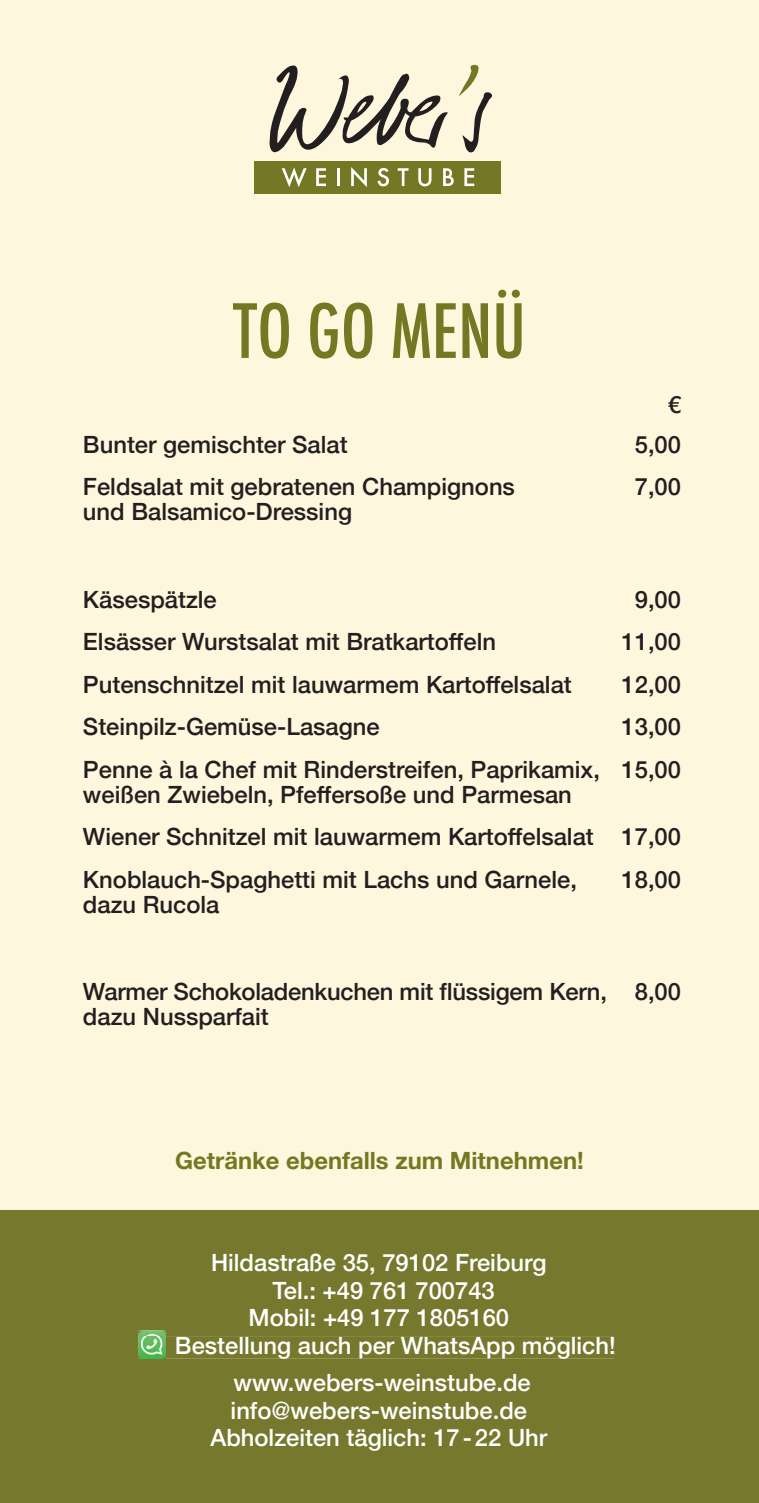
<style>
.page{position:relative;width:759px;height:1503px;background:#fff}
.page>*{position:absolute;margin:0;border:0;box-sizing:border-box;transform-origin:0 0}
.t1{font:500 condensed 72.5px "Futura";color:#757823}
.t2{font:500 23.75px/42.5px "Helvetica Neue";color:#231f20}
.t3{font:500 23.75px/27.5px "Helvetica Neue";color:#fff;text-align:center}
.t4{font:700 23.75px "Helvetica Neue";color:#757823}
</style>
<div class="page">
<div style="left:0;top:0;width:758px;height:1502px;background:#fef7dd"></div>
<div style="left:254px;top:161px;width:247px;height:32px;background:#747723"></div>
<svg style="left:281px;top:167px;width:25px;height:20px"></svg>
<svg style="left:316px;top:168px;width:10px;height:18px"></svg>
<svg style="left:337px;top:168px;width:2px;height:18px"></svg>
<svg style="left:351px;top:167px;width:16px;height:20px"></svg>
<svg style="left:377px;top:168px;width:12px;height:18px"></svg>
<svg style="left:397px;top:168px;width:11px;height:18px"></svg>
<svg style="left:418px;top:168px;width:13px;height:18px"></svg>
<svg style="left:443px;top:168px;width:10px;height:18px"></svg>
<svg style="left:464px;top:168px;width:10px;height:18px"></svg>
<svg style="left:459px;top:65px;width:34px;height:88px"></svg>
<svg style="left:269px;top:65px;width:179px;height:88px"></svg>
<div style="left:0;top:1210px;width:758px;height:292px;background:#76782e"></div>
<div style="left:166px;top:1336px;width:447px;height:22px;background:#76782e"></div>
<img style="left:138px;top:1330px;width:28px;height:28px">
<img style="left:142px;top:1336px;width:24px;height:22px">
<h1 class="t1" style="left:233px;top:285px;width:294px">TO GO MENÜ</h1>
<p class="t2" style="left:667px;top:381px;width:15px">€</p>
<p class="t2" style="left:83px;top:421px;width:266px">Bunter gemischter Salat</p>
<p class="t2" style="left:634px;top:421px;width:48px">5,00</p>
<p class="t2" style="left:83px;top:463px;width:433px">Feldsalat mit gebratenen Champignons</p>
<p class="t2" style="left:634px;top:463px;width:48px">7,00</p>
<p class="t2" style="left:83px;top:488px;width:270px">und Balsamico-Dressing</p>
<p class="t2" style="left:83px;top:576px;width:135px">Käsespätzle</p>
<p class="t2" style="left:634px;top:576px;width:48px">9,00</p>
<p class="t2" style="left:83px;top:618px;width:414px">Elsässer Wurstsalat mit Bratkartoffeln</p>
<p class="t2" style="left:621px;top:618px;width:61px">11,00</p>
<p class="t2" style="left:83px;top:661px;width:490px">Putenschnitzel mit lauwarmem Kartoffelsalat</p>
<p class="t2" style="left:621px;top:661px;width:61px">12,00</p>
<p class="t2" style="left:83px;top:703px;width:298px">Steinpilz-Gemüse-Lasagne</p>
<p class="t2" style="left:83px;top:703px;width:599px;text-align:right">13,00<br>Penne à la Chef mit Rinderstreifen, Paprikamix, 15,00</p>
<p class="t2" style="left:83px;top:771px;width:599px">weißen Zwiebeln, Pfeffersoße und Parmesan<br>Wiener Schnitzel mit lauwarmem Kartoffelsalat 17,00<br>Knoblauch-Spaghetti mit Lachs und Garnele,</p>
<p class="t2" style="left:621px;top:856px;width:61px">18,00</p>
<p class="t2" style="left:83px;top:881px;width:138px">dazu Rucola</p>
<p class="t2" style="left:83px;top:977px;width:599px;line-height:25px">Warmer Schokoladenkuchen mit flüssigem Kern, 8,00 dazu Nussparfait</p>
<p class="t4" style="left:175px;top:1141px;width:410px">Getränke ebenfalls zum Mitnehmen!</p>
<p class="t3" style="left:211px;top:1247px;width:337px">Hildastraße 35, 79102 Freiburg</p>
<p class="t3" style="left:272px;top:1274px;width:224px">Tel.: +49 761 700743</p>
<p class="t3" style="left:248px;top:1302px;width:262px">Mobil: +49 177 1805160</p>
<p class="t3" style="left:175px;top:1329px;width:442px">Bestellung auch per WhatsApp möglich!</p>
<p class="t3" style="left:210px;top:1367px;width:338px">www.webers-weinstube.de info@webers-weinstube.de<br>Abholzeiten täglich: 17 - 22 Uhr</p>
</div>
